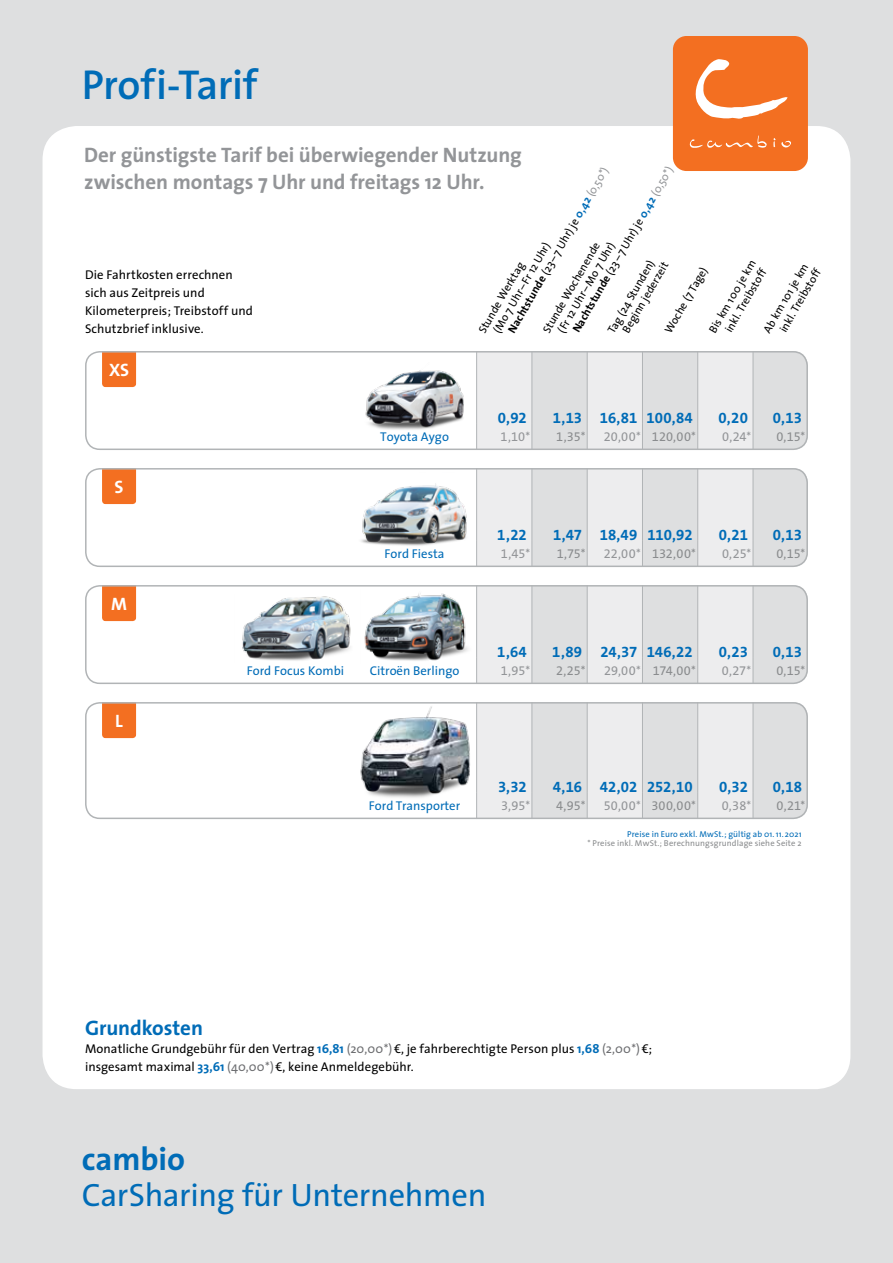
<style>
.page{position:relative;width:893px;height:1263px;background:#dedfe0}
.page>*{position:absolute;margin:0;border:0;box-sizing:border-box;transform-origin:0 0}
.t1{font:600 42px "The Sans";letter-spacing:-.01em;color:#006cb7}
.t2{font:32.4px "The Sans";letter-spacing:-.01em;color:#006cb7}
.t3{font:700 32.4px "The Sans";color:#006cb7}
.t4{font:700 21px/27px "The Sans";color:#939598}
.t5{font:700 21px "The Sans";letter-spacing:-.005em;color:#006cb7}
.t6{font:700 18px "The Sans";color:#fff}
.t7{font:15px "The Sans Bold Expert";letter-spacing:-.005em;color:#006cb7}
.t8{font:12.75px/18px "The Sans";letter-spacing:.005em;color:#000}
.t9{font:12.75px "The Sans Expert";letter-spacing:.005em;color:#8a8c8e}
.t10{font:12.75px/18px "The Sans";letter-spacing:.005em;color:#000}
.t11{font:12.75px "The Sans";color:#006cb7}
.t12{font:12.75px "The Sans Expert";letter-spacing:-.005em;color:#939598}
.t13{font:11.25px/13.5px "The Sans";color:#000;text-align:right}
.t14{font:700 11.25px "The Sans";color:#000}
.t15{font:11.25px "The Sans";color:#000}
.t16{font:8.55px "The Sans";letter-spacing:.015em;color:#8a8c8e}
.t17{font:8.55px "The Sans";letter-spacing:.015em;color:#006cb7}
.s1{font-weight:400}
.s2{color:#006cb7}
.s3{font-weight:400;color:#939598}
.s4{font-family:"The Sans"}
.s5{color:#939598}
.s6{font-family:"The Sans";color:#939598}
.s7{font-weight:700;color:#006cb7}
.s8{color:#6d6e71}
.s9{font-style:inherit}
</style>
<div class="page">
<div style="left:43px;top:126px;width:807px;height:963px;background:#fff;border-radius:34px"></div>
<svg style="left:102px;top:354px;width:34px;height:33px"></svg>
<svg style="left:476px;top:352px;width:332px;height:97px"></svg>
<div style="left:85px;top:351px;width:723px;height:99px;border:2px solid #b1b4b6;border-radius:14px"></div>
<svg style="left:102px;top:471px;width:34px;height:33px"></svg>
<svg style="left:102px;top:588px;width:34px;height:33px"></svg>
<svg style="left:102px;top:705px;width:34px;height:33px"></svg>
<svg style="left:476px;top:586px;width:332px;height:97px"></svg>
<div style="left:85px;top:585px;width:723px;height:99px;border:2px solid #b1b4b6;border-radius:14px"></div>
<svg style="left:476px;top:703px;width:332px;height:116px"></svg>
<div style="left:85px;top:702px;width:723px;height:117px;border:2px solid #b1b4b6;border-radius:14px"></div>
<svg style="left:476px;top:469px;width:332px;height:97px"></svg>
<div style="left:85px;top:468px;width:723px;height:99px;border:2px solid #b1b4b6;border-radius:14px"></div>
<img style="left:355px;top:704px;width:119px;height:94px">
<img style="left:364px;top:593px;width:104px;height:68px">
<img style="left:242px;top:596px;width:109px;height:65px">
<img style="left:361px;top:483px;width:106px;height:63px">
<img style="left:365px;top:370px;width:99px;height:60px">
<div style="left:673px;top:36px;width:135px;height:135px;background:#f36f21;border-radius:14px"></div>
<svg style="left:773px;top:138px;width:18px;height:9px"></svg>
<svg style="left:689px;top:135px;width:78px;height:13px"></svg>
<svg style="left:695px;top:59px;width:92px;height:60px"></svg>
<h1 class="t1" style="left:82px;top:50px;width:177px">Profi-Tarif</h1>
<h3 class="t4" style="left:84px;top:141px;width:439px">Der günstigste Tarif bei überwiegender Nutzung zwischen montags 7 Uhr und freitags 12 Uhr.</h3>
<p class="t14" style="left:567px;top:327px;width:191px;rotate:-60deg">Nachtstunde <span class="s1">(23 –7 Uhr) je</span> <span class="s2">0,42</span> <span class="s3">(0,50*)</span></p>
<p class="t14" style="left:503px;top:327px;width:191px;rotate:-60deg">Nachtstunde <span class="s1">(23 – 7 Uhr) je</span> <span class="s2">0,42</span> <span class="s3">(0,50*)</span></p>
<p class="t15" style="left:552px;top:327px;width:104px;rotate:-60deg">(Fr 12 Uhr –Mo 7 Uhr)</p>
<p class="t13" style="left:490px;top:328px;width:104px;rotate:-60deg">(Mo 7 Uhr–Fr 12 Uhr)</p>
<p class="t15" style="left:538px;top:327px;width:104px;rotate:-60deg">Stunde Wochenende</p>
<p class="t13" style="left:608px;top:322px;width:82px;line-height:12.8px;text-align:left;text-indent:-8px;rotate:-60deg">Tag (24 Stunden)<br>Beginn jederzeit</p>
<p class="t13" style="left:661px;top:329px;width:76px;rotate:-60deg">Woche (7 Tage)</p>
<p class="t13" style="left:706px;top:329px;width:84px;rotate:-60deg">Bis km 100 je km inkl. Treibstoff</p>
<p class="t13" style="left:475px;top:328px;width:82px;rotate:-60deg">Stunde Werktag</p>
<p class="t13" style="left:760px;top:329px;width:82px;rotate:-60deg">Ab km 101 je km inkl. Treibstoff</p>
<p class="t10" style="left:85px;top:265px;width:169px">Die Fahrtkosten errechnen sich aus Zeitpreis und<br>Kilometerpreis; Treibstoff und<br>Schutzbrief inklusive.</p>
<h3 class="t6" style="left:109px;top:355px;width:22px">XS</h3>
<h3 class="t6" style="left:115px;top:472px;width:11px">S</h3>
<h3 class="t6" style="left:111px;top:589px;width:17px">M</h3>
<h3 class="t6" style="left:115px;top:706px;width:9px">L</h3>
<p class="t11" style="left:380px;top:426px;width:70px">Toyota Aygo</p>
<p class="t11" style="left:385px;top:543px;width:61px">Ford Fiesta</p>
<p class="t11" style="left:247px;top:660px;width:99px">Ford Focus Kombi</p>
<p class="t11" style="left:370px;top:660px;width:91px">Citroën Berlingo</p>
<p class="t7" style="left:498px;top:405px;width:30px">0,92</p>
<p class="t7" style="left:553px;top:405px;width:141px">1,13 16,81 100,84</p>
<p class="t7" style="left:719px;top:405px;width:31px">0,20</p>
<p class="t7" style="left:773px;top:405px;width:30px">0,13</p>
<p class="t12" style="left:501px;top:426px;width:31px">1,10<span class="s4">*</span></p>
<p class="t9" style="left:556px;top:426px;width:31px">1,35<span class="s4">*</span></p>
<p class="t9" style="left:604px;top:426px;width:94px"><span class="s5">20,00</span><span class="s6">*</span> 120,00<span class="s4">*</span></p>
<p class="t12" style="left:722px;top:426px;width:31px">0,24<span class="s4">*</span></p>
<p class="t9" style="left:776px;top:426px;width:30px">0,15<span class="s4">*</span></p>
<p class="t7" style="left:497px;top:522px;width:31px">1,22</p>
<p class="t7" style="left:553px;top:522px;width:141px">1,47 18,49 110,92</p>
<p class="t7" style="left:719px;top:522px;width:31px">0,21</p>
<p class="t7" style="left:773px;top:522px;width:30px">0,13</p>
<p class="t12" style="left:501px;top:543px;width:31px">1,45<span class="s4">*</span></p>
<p class="t9" style="left:557px;top:543px;width:30px">1,75<span class="s4">*</span></p>
<p class="t9" style="left:604px;top:543px;width:94px"><span class="s5">22,00</span><span class="s6">*</span> 132,00<span class="s4">*</span></p>
<p class="t12" style="left:722px;top:543px;width:31px">0,25<span class="s4">*</span></p>
<p class="t9" style="left:776px;top:543px;width:30px">0,15<span class="s4">*</span></p>
<p class="t7" style="left:497px;top:639px;width:31px">1,64</p>
<p class="t7" style="left:552px;top:639px;width:142px">1,89 24,37 146,22</p>
<p class="t7" style="left:719px;top:639px;width:31px">0,23</p>
<p class="t7" style="left:773px;top:639px;width:30px">0,13</p>
<p class="t12" style="left:501px;top:660px;width:31px">1,95<span class="s4">*</span></p>
<p class="t9" style="left:556px;top:660px;width:31px">2,25<span class="s4">*</span></p>
<p class="t9" style="left:604px;top:660px;width:94px"><span class="s5">29,00</span><span class="s6">*</span> 174,00<span class="s4">*</span></p>
<p class="t12" style="left:722px;top:660px;width:31px">0,27<span class="s4">*</span></p>
<p class="t9" style="left:776px;top:660px;width:30px">0,15<span class="s4">*</span></p>
<p class="t11" style="left:369px;top:795px;width:93px">Ford Transporter</p>
<p class="t7" style="left:498px;top:774px;width:30px">3,32</p>
<p class="t7" style="left:553px;top:774px;width:141px">4,16 42,02 252,10</p>
<p class="t7" style="left:719px;top:774px;width:30px">0,32</p>
<p class="t7" style="left:773px;top:774px;width:31px">0,18</p>
<p class="t12" style="left:501px;top:795px;width:31px">3,95<span class="s4">*</span></p>
<p class="t9" style="left:556px;top:795px;width:31px">4,95<span class="s4">*</span></p>
<p class="t9" style="left:604px;top:795px;width:94px"><span class="s5">50,00</span><span class="s6">*</span> 300,00<span class="s4">*</span></p>
<p class="t12" style="left:722px;top:795px;width:31px">0,38<span class="s4">*</span></p>
<p class="t9" style="left:776px;top:795px;width:30px">0,21<span class="s4">*</span></p>
<p class="t17" style="left:627px;top:827px;width:176px">Preise in Euro exkl. MwSt.; gültig ab 01.11. 2021</p>
<p class="t16" style="left:587px;top:836px;width:216px">* Preise inkl. MwSt.; Berechnungsgrundlage siehe Seite 2</p>
<h3 class="t5" style="left:85px;top:1010px;width:119px">Grundkosten</h3>
<p class="t8" style="left:85px;top:1039px;width:569px">Monatliche Grundgebühr für den Vertrag <span class="s7">16,81</span> <span class="s8">(20,00*)</span>€, je fahrberechtigte Person plus <span class="s7">1,68</span> <span class="s8">(2,00*)</span>€; insgesamt maximal <span class="s7">33,61</span> <span class="s8">(40,00*)</span>€<span class="s9">,</span> keine Anmeldegebühr.</p>
<h2 class="t3" style="left:82px;top:1132px;width:105px">cambio</h2>
<h2 class="t2" style="left:82px;top:1168px;width:406px">CarSharing für Unternehmen</h2>
</div>
